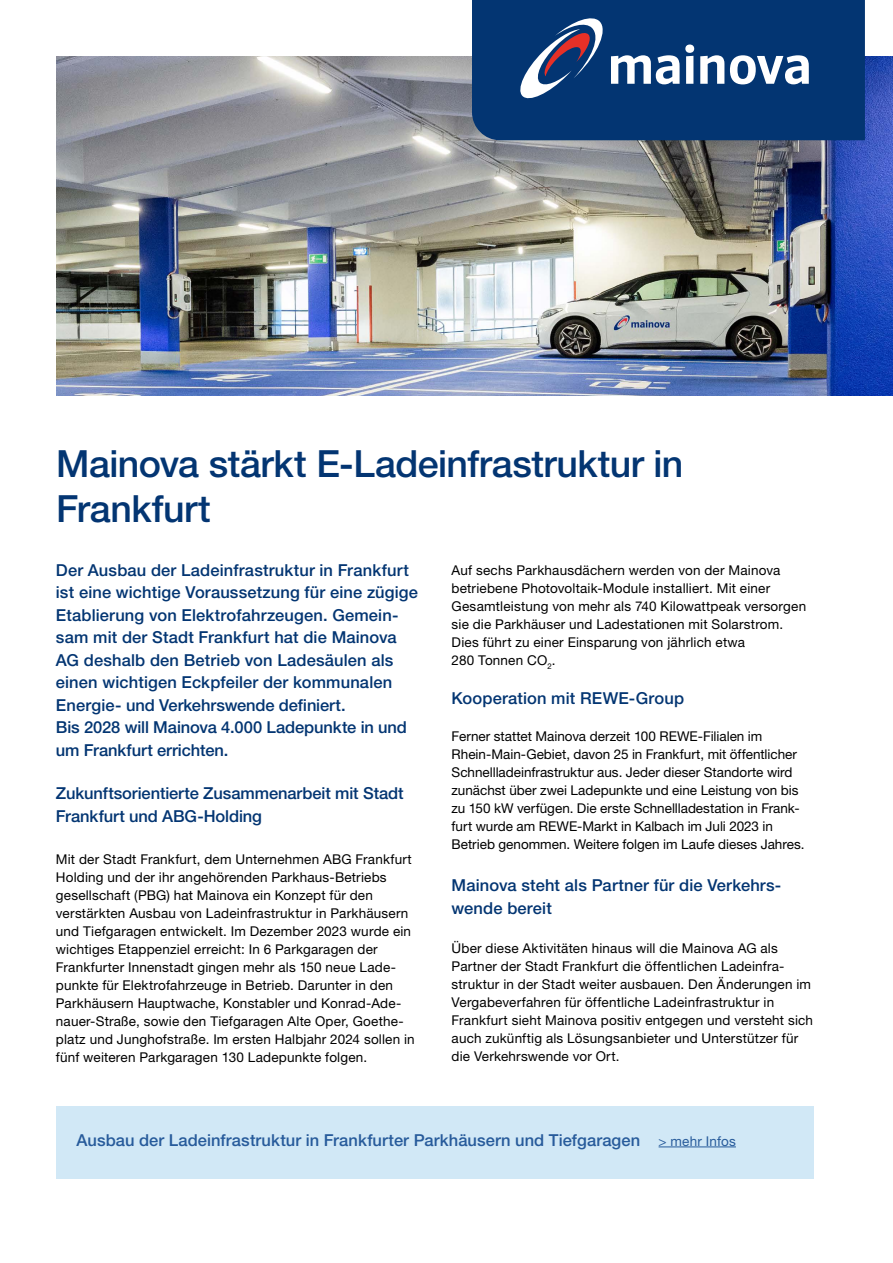
<style>
.page{position:relative;width:893px;height:1263px;background:#fff}
.page>*{position:absolute;margin:0;border:0;box-sizing:border-box;transform-origin:0 0}
.t1{font:500 37.5px/45px "Helvetica Neue LT Pro";letter-spacing:-.015em;color:#033572}
.t2{font:500 16.5px/22.5px "Helvetica Neue LT Pro";letter-spacing:.005em;color:#033572}
.t3{font:500 16.5px "Helvetica Neue LT Pro";letter-spacing:.005em;color:#275b9b}
.t4{font:13.5px/18px "Helvetica Neue LT Pro";letter-spacing:.015em;color:#000}
.s1{font-weight:400;font-size:13.5px}
</style>
<div class="page">
<img style="left:56px;top:56px;width:837px;height:340px">
<div style="left:56px;top:1107px;width:758px;height:72px;background:#d1e8f6"></div>
<hr style="left:659px;top:1146px;width:77px;height:1px;background:#275b9b">
<div style="left:472px;top:0;width:393px;height:140px;background:#033572"></div>
<svg style="left:520px;top:18px;width:289px;height:80px"></svg>
<h1 class="t1" style="left:56px;top:440px;width:629px">Mainova stärkt E-Ladeinfrastruktur in<br>Frankfurt</h1>
<p class="t2" style="left:56px;top:558px;width:364px">Der Ausbau der Ladeinfrastruktur in Frankfurt ist eine wichtige Voraussetzung für eine zügige Etablierung von Elektrofahrzeugen. Gemein&shy;sam mit der Stadt Frankfurt hat die Mainova AG deshalb den Betrieb von Ladesäulen als einen wichtigen Eckpfeiler der kommunalen Energie- und Verkehrswende definiert.<br>Bis 2028 will Mainova 4.000 Ladepunkte in und um Frankfurt errichten.</p>
<p class="t2" style="left:56px;top:782px;width:349px">Zukunftsorientierte Zusammenarbeit mit Stadt<br>Frankfurt und ABG-Holding</p>
<p class="t4" style="left:56px;top:850px;width:360px">Mit der Stadt Frankfurt, dem Unternehmen ABG Frankfurt Holding und der ihr angehörenden Parkhaus-Betriebs gesellschaft (PBG) hat Mainova ein Konzept für den verstärkten Ausbau von Ladeinfrastruktur in Parkhäusern und Tiefgaragen entwickelt. Im Dezember 2023 wurde ein wichtiges Etappenziel erreicht: In 6 Parkgaragen der Frankfurter Innenstadt gingen mehr als 150 neue Lade&shy;punkte für Elektrofahrzeuge in Betrieb. Darunter in den Parkhäusern Hauptwache, Konstabler und Konrad-Ade&shy;nauer-Straße, sowie den Tiefgaragen Alte Oper, Goethe&shy;platz und Junghofstraße. Im ersten Halbjahr 2024 sollen in fünf weiteren Parkgaragen 130 Ladepunkte folgen.</p>
<p class="t4" style="left:452px;top:561px;width:356px">Auf sechs Parkhausdächern werden von der Mainova betriebene Photovoltaik-Module installiert. Mit einer Gesamtleistung von mehr als 740 Kilowattpeak versorgen sie die Parkhäuser und Ladestationen mit Solarstrom.<br>Dies führt zu einer Einsparung von jährlich etwa<br>280 Tonnen CO<sub>2</sub>.</p>
<p class="t2" style="left:452px;top:686px;width:234px">Kooperation mit REWE-Group</p>
<p class="t4" style="left:452px;top:727px;width:355px">Ferner stattet Mainova derzeit 100 REWE-Filialen im Rhein-Main-Gebiet, davon 25 in Frankfurt, mit öffentlicher Schnellladeinfrastruktur aus. Jeder dieser Standorte wird zunächst über zwei Ladepunkte und eine Leistung von bis zu 150 kW verfügen. Die erste Schnellladestation in Frank&shy;furt wurde am REWE-Markt in Kalbach im Juli 2023 in Betrieb genommen. Weitere folgen im Laufe dieses Jahres.</p>
<p class="t2" style="left:452px;top:874px;width:331px">Mainova steht als Partner für die Verkehrs&shy;wende bereit</p>
<p class="t4" style="left:452px;top:939px;width:363px">Über diese Aktivitäten hinaus will die Mainova AG als Partner der Stadt Frankfurt die öffentlichen Ladeinfra&shy;struktur in der Stadt weiter ausbauen. Den Änderungen im Vergabeverfahren für öffentliche Ladeinfrastruktur in Frankfurt sieht Mainova positiv entgegen und versteht sich auch zukünftig als Lösungsanbieter und Unterstützer für die Verkehrswende vor Ort.</p>
<p class="t3" style="left:77px;top:1130px;width:661px">Ausbau der Ladeinfrastruktur in Frankfurter Parkhäusern und Tiefgaragen <span class="s1">&gt; mehr Infos</span></p>
</div>
